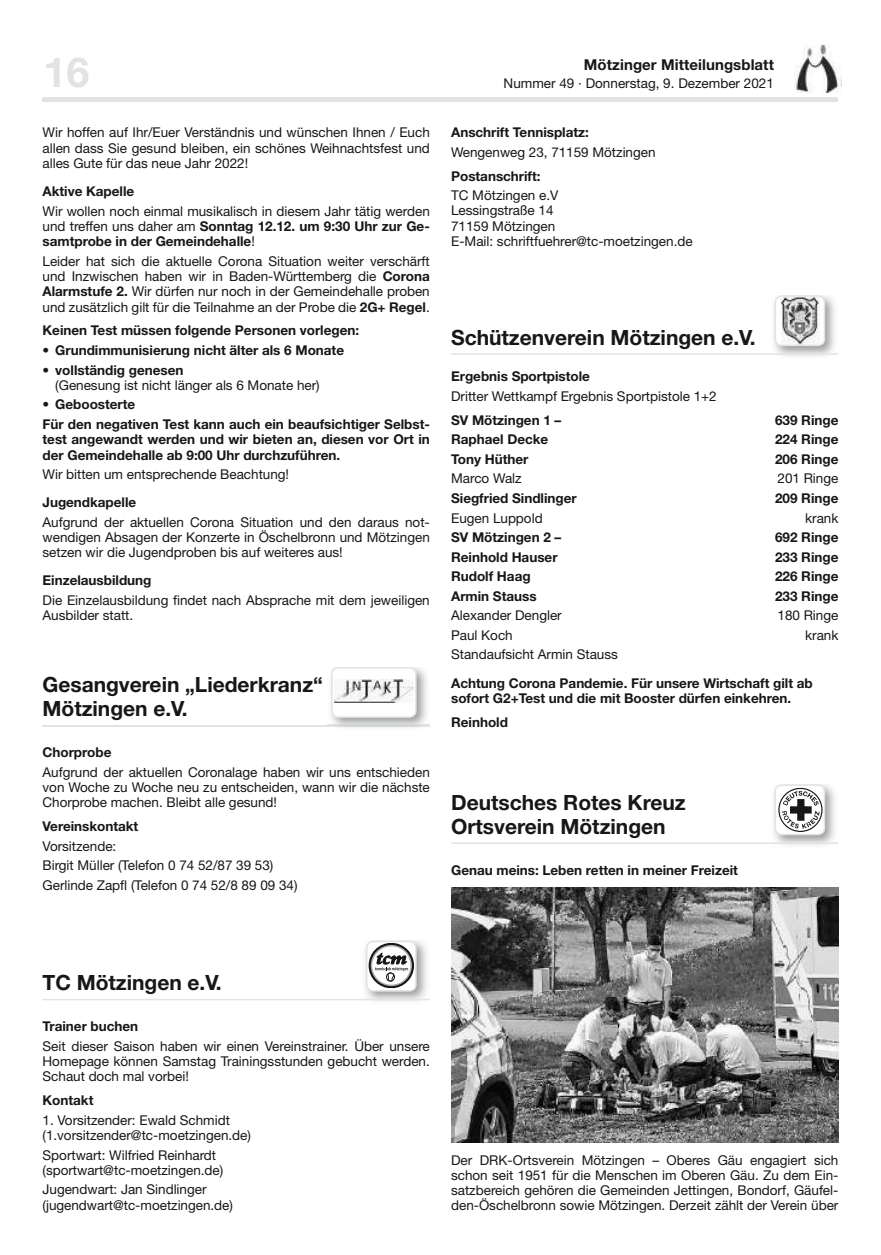
<style>
.page{position:relative;width:881px;height:1255px;background:#fff}
.page>*{position:absolute;margin:0;border:0;box-sizing:border-box;transform-origin:0 0}
.t1{font:700 41.4px "Helvetica Neue LT Std";color:#e3e3e3}
.t2{font:700 21px/24px "Helvetica Neue";color:#181715}
.t3{font:700 15px "Helvetica Neue LT Std";letter-spacing:.005em;color:#181715}
.t4{font:13.5px/15.3px "Helvetica Neue LT Std";color:#181715;text-align:justify}
.t5{font:700 13.5px/15.3px "Helvetica Neue LT Std";color:#181715}
.s1{font-weight:700}
</style>
<div class="page">
<hr style="left:43px;top:98px;width:795px;height:4px;background:#e3e3e3">
<img style="left:795px;top:46px;width:46px;height:47px">
<hr style="left:43px;top:725px;width:386px;height:1px;background:#e3e3e3">
<img style="left:327px;top:667px;width:102px;height:61px">
<img style="left:327px;top:725px;width:102px;height:1px">
<div style="left:332px;top:667px;width:84px;height:50px;background:#fff;border-radius:6px"></div>
<img style="left:334px;top:680px;width:79px;height:22px">
<div style="left:331px;top:667px;width:85px;height:50px;border:2px solid #e3e3e3;border-radius:6px"></div>
<img style="left:365px;top:940px;width:62px;height:61px">
<svg style="left:369px;top:943px;width:44px;height:45px"></svg>
<div style="left:386px;top:972px;width:8px;height:9px;border:1px solid #181715;border-radius:50%"></div>
<div style="left:366px;top:940px;width:50px;height:51px;border:2px solid #e3e3e3;border-radius:6px"></div>
<hr style="left:43px;top:998px;width:386px;height:2px;background:#e3e3e3">
<img style="left:774px;top:295px;width:61px;height:61px">
<div style="left:775px;top:296px;width:49px;height:49px;background:#fff;border-radius:6px"></div>
<img style="left:781px;top:298px;width:38px;height:45px">
<div style="left:774px;top:295px;width:50px;height:51px;border:2px solid #e3e3e3;border-radius:6px"></div>
<hr style="left:451px;top:353px;width:387px;height:2px;background:#e3e3e3">
<img style="left:770px;top:784px;width:67px;height:61px">
<svg style="left:777px;top:787px;width:44px;height:45px"></svg>
<div style="left:774px;top:784px;width:50px;height:51px;border:2px solid #e3e3e3;border-radius:6px"></div>
<hr style="left:451px;top:842px;width:387px;height:1px;background:#e3e3e3">
<img style="left:451px;top:887px;width:387px;height:255px">
<h1 class="t1" style="left:43px;top:57px;width:47px">16</h1>
<p class="t3" style="left:583px;top:60px;width:191px">Mötzinger Mitteilungsblatt</p>
<p class="t4" style="left:503px;top:77px;width:272px">Nummer 49 · Donnerstag, 9. Dezember 2021</p>
<p class="t4" style="left:43px;top:126px;width:388px">Wir hoffen auf Ihr/Euer Verständnis und wünschen Ihnen / Euch allen dass Sie gesund bleiben, ein schönes Weihnachtsfest und alles Gute für das neue Jahr 2022!</p>
<p class="t5" style="left:43px;top:185px;width:93px">Aktive Kapelle</p>
<p class="t4" style="left:43px;top:204px;width:388px">Wir wollen noch einmal musikalisch in diesem Jahr tätig werden und treffen uns daher am <span class="s1">Sonntag 12.12. um 9:30 Uhr zur Ge&shy;samtprobe in der Gemeindehalle</span>!</p>
<p class="t4" style="left:43px;top:254px;width:388px">Leider hat sich die aktuelle Corona Situation weiter verschärft und Inzwischen haben wir in Baden-Württemberg die <span class="s1">Corona Alarmstufe 2.</span> Wir dürfen nur noch in der Gemeindehalle proben und zusätzlich gilt für die Teilnahme an der Probe die <span class="s1">2G+ Regel</span>.</p>
<p class="t5" style="left:43px;top:324px;width:318px">Keinen Test müssen folgende Personen vorlegen:</p>
<p class="t5" style="left:43px;top:344px;width:303px">• Grundimmunisierung nicht älter als 6 Monate</p>
<p class="t5" style="left:43px;top:363px;width:142px">• vollständig genesen</p>
<p class="t4" style="left:55px;top:378px;width:266px">(Genesung ist nicht länger als 6 Monate her)</p>
<p class="t5" style="left:43px;top:396px;width:388px;line-height:19.5px">• Geboosterte<br>Für den negativen Test kann auch ein beaufsichtiger Selbst-</p>
<p class="t5" style="left:43px;top:433px;width:388px">test angewandt werden und wir bieten an, diesen vor Ort in der Gemeindehalle ab 9:00 Uhr durchzuführen.</p>
<p class="t4" style="left:43px;top:468px;width:248px">Wir bitten um entsprechende Beachtung!</p>
<p class="t5" style="left:43px;top:496px;width:95px">Jugendkapelle</p>
<p class="t4" style="left:43px;top:515px;width:388px">Aufgrund der aktuellen Corona Situation und den daraus not&shy;wendigen Absagen der Konzerte in Öschelbronn und Mötzingen setzen wir die Jugendproben bis auf weiteres aus!</p>
<p class="t5" style="left:43px;top:574px;width:110px">Einzelausbildung</p>
<p class="t4" style="left:43px;top:594px;width:388px">Die Einzelausbildung fndet nach Absprache mit dem jeweiligen<br>Ausbilder statt.</p>
<h2 class="t2" style="left:43px;top:673px;width:282px">Gesangverein „Liederkranz“<br>Mötzingen e.V.</h2>
<p class="t5" style="left:43px;top:746px;width:70px">Chorprobe</p>
<p class="t4" style="left:43px;top:765px;width:388px">Aufgrund der aktuellen Coronalage haben wir uns entschieden von Woche zu Woche neu zu entscheiden, wann wir die nächste Chorprobe machen. Bleibt alle gesund!</p>
<p class="t5" style="left:43px;top:820px;width:97px">Vereinskontakt</p>
<p class="t4" style="left:43px;top:837px;width:256px;line-height:19.5px;text-align:left">Vorsitzende:<br>Birgit Müller (Telefon 0 74 52/87 39 53)<br>Gerlinde Zapf (Telefon 0 74 52/8 89 09 34)</p>
<p class="t5" style="left:451px;top:126px;width:139px">Anschrift Tennisplatz:</p>
<p class="t4" style="left:451px;top:146px;width:206px">Wengenweg 23, 71159 Mötzingen</p>
<p class="t5" style="left:451px;top:169px;width:91px">Postanschrift:</p>
<p class="t4" style="left:451px;top:189px;width:243px;text-align:left">TC Mötzingen e.V<br>Lessingstraße 14<br>71159 Mötzingen<br>E-Mail: schriftfuehrer@tc-moetzingen.de</p>
<h2 class="t2" style="left:451px;top:324px;width:306px">SchŸtzenverein Mötzingen e.V.</h2>
<p class="t5" style="left:451px;top:370px;width:140px">Ergebnis Sportpistole</p>
<p class="t4" style="left:451px;top:390px;width:267px">Dritter Wettkampf Ergebnis Sportpistole 1+2</p>
<p class="t5" style="left:451px;top:413px;width:112px">SV Mötzingen 1 –</p>
<p class="t5" style="left:774px;top:413px;width:65px">639 Ringe</p>
<p class="t5" style="left:451px;top:433px;width:99px">Raphael Decke</p>
<p class="t5" style="left:774px;top:433px;width:65px">224 Ringe</p>
<p class="t5" style="left:451px;top:452px;width:79px">Tony Hüther</p>
<p class="t5" style="left:774px;top:452px;width:65px">206 Ringe</p>
<p class="t4" style="left:451px;top:472px;width:72px">Marco Walz</p>
<p class="t4" style="left:777px;top:472px;width:62px">201 Ringe</p>
<p class="t5" style="left:451px;top:491px;width:127px">Siegfried Sindlinger</p>
<p class="t5" style="left:774px;top:491px;width:65px">209 Ringe</p>
<p class="t4" style="left:451px;top:511px;width:93px">Eugen Luppold</p>
<p class="t4" style="left:804px;top:511px;width:35px">krank</p>
<p class="t5" style="left:451px;top:531px;width:112px">SV Mötzingen 2 –</p>
<p class="t5" style="left:774px;top:531px;width:65px">692 Ringe</p>
<p class="t5" style="left:451px;top:550px;width:108px">Reinhold Hauser</p>
<p class="t5" style="left:774px;top:550px;width:65px">233 Ringe</p>
<p class="t5" style="left:451px;top:570px;width:81px">Rudolf Haag</p>
<p class="t5" style="left:774px;top:570px;width:65px">226 Ringe</p>
<p class="t5" style="left:451px;top:589px;width:87px">Armin Stauss</p>
<p class="t5" style="left:774px;top:589px;width:65px">233 Ringe</p>
<p class="t4" style="left:451px;top:609px;width:112px">Alexander Dengler</p>
<p class="t4" style="left:777px;top:609px;width:62px">180 Ringe</p>
<p class="t4" style="left:451px;top:628px;width:63px">Paul Koch</p>
<p class="t4" style="left:804px;top:628px;width:35px">krank</p>
<p class="t4" style="left:451px;top:648px;width:168px">Standaufsicht Armin Stauss</p>
<p class="t5" style="left:451px;top:676px;width:363px">Achtung Corona Pandemie. Für unsere Wirtschaft gilt ab sofort G2+Test und die mit Booster dürfen einkehren.</p>
<p class="t5" style="left:451px;top:715px;width:58px">Reinhold</p>
<h2 class="t2" style="left:451px;top:789px;width:236px">Deutsches Rotes Kreuz<br>Ortsverein Mötzingen</h2>
<p class="t5" style="left:451px;top:863px;width:288px">Genau meins: Leben retten in meiner Freizeit</p>
<h2 class="t2" style="left:43px;top:970px;width:181px">TC Mötzingen e.V.</h2>
<p class="t5" style="left:43px;top:1019px;width:97px">Trainer buchen</p>
<p class="t4" style="left:43px;top:1039px;width:388px">Seit dieser Saison haben wir einen Vereinstrainer. Über unsere Homepage können Samstag Trainingsstunden gebucht werden.<br>Schaut doch mal vorbei!</p>
<p class="t5" style="left:43px;top:1093px;width:52px">Kontakt</p>
<p class="t4" style="left:43px;top:1113px;width:210px">1. Vorsitzender: Ewald Schmidt (1.vorsitzender@tc-moetzingen.de)</p>
<p class="t4" style="left:43px;top:1148px;width:182px">Sportwart: Wilfried Reinhardt (sportwart@tc-moetzingen.de)</p>
<p class="t4" style="left:43px;top:1183px;width:192px">Jugendwart: Jan Sindlinger (jugendwart@tc-moetzingen.de)</p>
<p class="t4" style="left:451px;top:1153px;width:388px">Der DRK-Ortsverein Mötzingen – Oberes Gäu engagiert sich schon seit 1951 für die Menschen im Oberen Gäu. Zu dem Ein&shy;satzbereich gehören die Gemeinden Jettingen, Bondorf, Gäufel&shy;den-Öschelbronn sowie Mötzingen. Derzeit zählt der Verein über</p>
</div>
